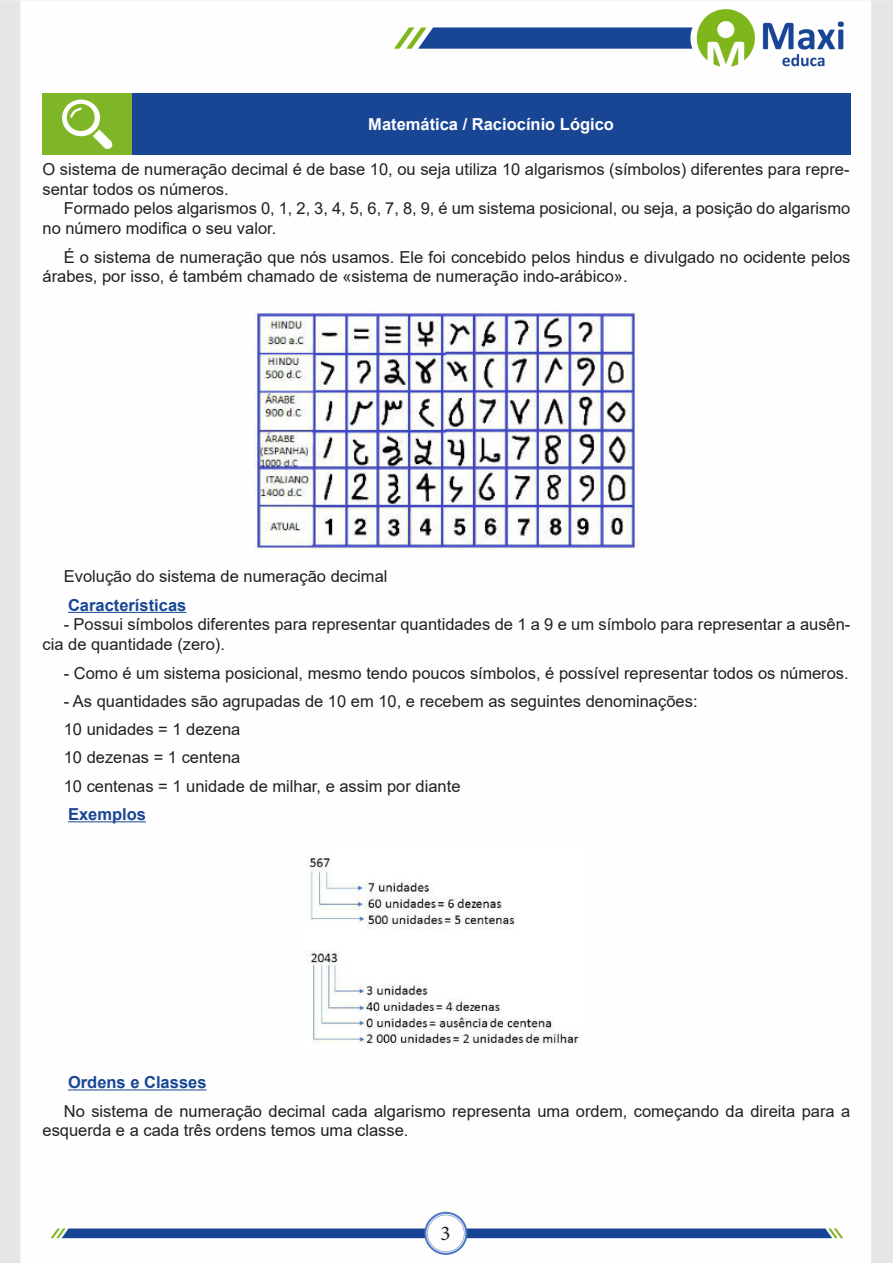
<style>
.page{position:relative;width:893px;height:1263px;background:#fff}
.page>*{position:absolute;margin:0;border:0;box-sizing:border-box;transform-origin:0 0}
.t1{font:21px "Minion Pro";color:#231f20}
.Texto{font:16.5px/19.8px "Arial";color:#231f20}
.TITULO_DE_ASSUNTO__C{font:700 16.5px "Arial";color:#184695}
.Titulo_de_Caixa{font:700 16.5px "Arial";color:#fff}
</style>
<div class="page">
<img style="left:0;top:0;width:893px;height:1263px">
<hr style="left:68px;top:612px;width:118px;height:1px;background:#184695">
<hr style="left:68px;top:821px;width:78px;height:1px;background:#184695">
<hr style="left:68px;top:1089px;width:139px;height:1px;background:#184695">
<div style="left:43px;top:94px;width:89px;height:61px;background:#7fb628"></div>
<div style="left:132px;top:94px;width:718px;height:61px;background:#184695"></div>
<svg style="left:62px;top:100px;width:51px;height:49px"></svg>
<img style="left:255px;top:312px;width:383px;height:238px">
<img style="left:300px;top:850px;width:293px;height:202px">
<p class="Titulo_de_Caixa" style="left:368px;top:113px;width:247px">Matemática / Raciocínio Lógico</p>
<p class="Texto" style="left:43px;top:159px;width:809px">O sistema de numeração decimal é de base 10, ou seja utiliza 10 algarismos (símbolos) diferentes para repre&shy;sentar todos os números.</p>
<p class="Texto" style="left:43px;top:199px;width:809px;text-indent:21px">Formado pelos algarismos 0, 1, 2, 3, 4, 5, 6, 7, 8, 9, é um sistema posicional, ou seja, a posição do algarismo no número modifica o seu valor.</p>
<p class="Texto" style="left:43px;top:247px;width:809px;text-indent:21px">É o sistema de numeração que nós usamos. Ele foi concebido pelos hindus e divulgado no ocidente pelos árabes, por isso, é também chamado de «sistema de numeração indo-arábico».</p>
<p class="Texto" style="left:64px;top:566px;width:325px">Evolução do sistema de numeração decimal</p>
<p class="TITULO_DE_ASSUNTO__C" style="left:68px;top:593px;width:120px">Características</p>
<p class="Texto" style="left:43px;top:615px;width:809px;text-indent:21px">- Possui símbolos diferentes para representar quantidades de 1 a 9 e um símbolo para representar a ausên&shy;cia de quantidade (zero).</p>
<p class="Texto" style="left:64px;top:663px;width:786px">- Como é um sistema posicional, mesmo tendo poucos símbolos, é possível representar todos os números.</p>
<p class="Texto" style="left:64px;top:691px;width:635px">- As quantidades são agrupadas de 10 em 10, e recebem as seguintes denominações:</p>
<p class="Texto" style="left:64px;top:719px;width:178px">10 unidades = 1 dezena</p>
<p class="Texto" style="left:64px;top:748px;width:178px">10 dezenas = 1 centena</p>
<p class="Texto" style="left:64px;top:776px;width:398px">10 centenas = 1 unidade de milhar, e assim por diante</p>
<p class="TITULO_DE_ASSUNTO__C" style="left:68px;top:803px;width:79px">Exemplos</p>
<p class="TITULO_DE_ASSUNTO__C" style="left:68px;top:1071px;width:140px">Ordens e Classes</p>
<p class="Texto" style="left:43px;top:1101px;width:809px;text-indent:21px">No sistema de numeração decimal cada algarismo representa uma ordem, começando da direita para a esquerda e a cada três ordens temos uma classe.</p>
<p class="t1" style="left:440px;top:1219px;width:12px">3</p>
</div>
